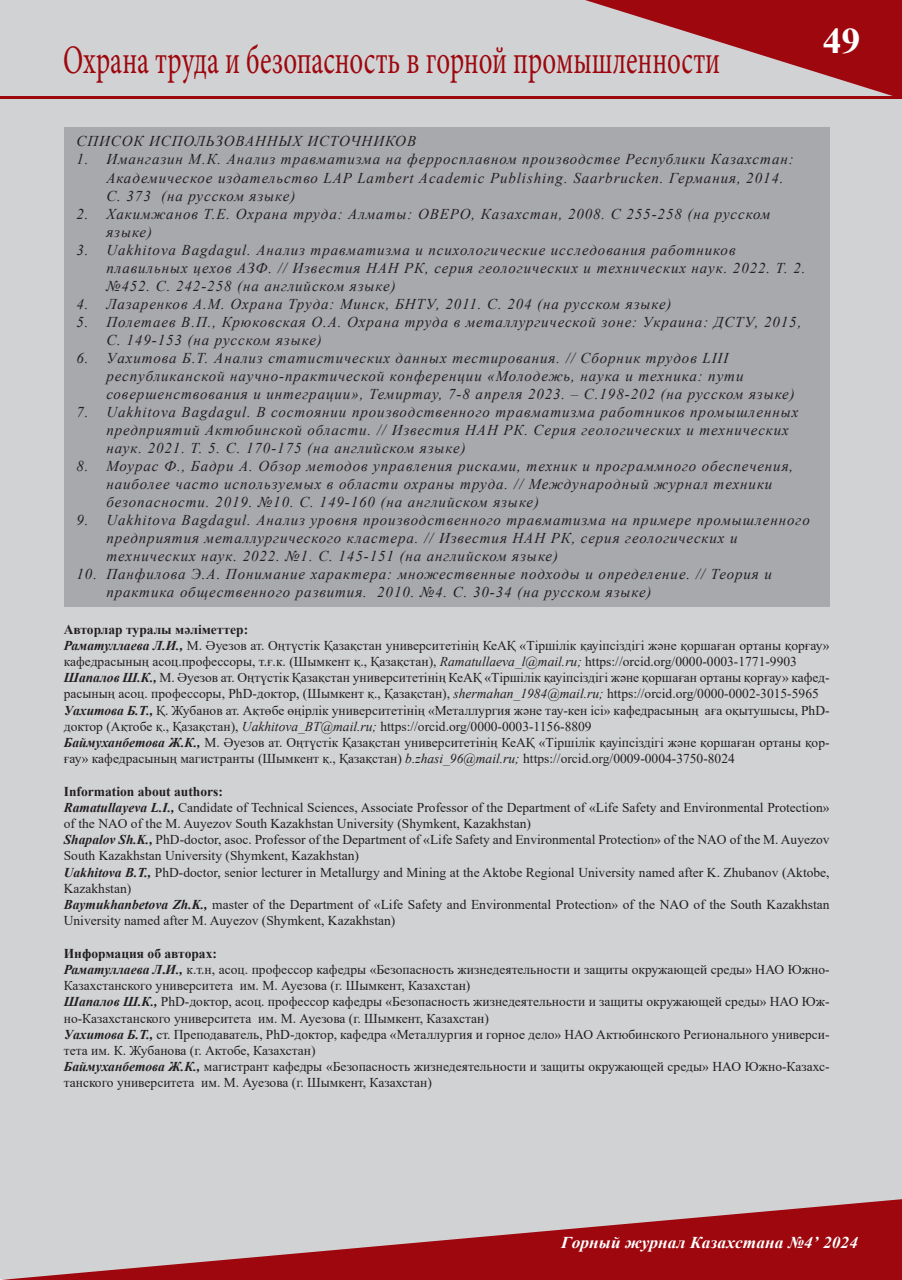
<style>
.page{position:relative;width:902px;height:1280px;background:#fff}
.page>*{position:absolute;margin:0;border:0;box-sizing:border-box;transform-origin:0 0}
.Рубрика{font:40.5px "Minion Pro";color:#9d070d;scale:.67 1}
.t1{font:700 36px "Times New Roman";color:#fff;scale:1.05 1}
.t2{font:italic 700 16.5px "Times New Roman";letter-spacing:.005em;color:#fff;scale:1.05 1}
.литература{font:italic 15px/18px "Times New Roman";letter-spacing:.06em;color:#231f20}
.t3{font:13.5px/16.2px "Times New Roman";color:#231f20}
.t4{font:700 13.5px "Times New Roman";color:#231f20}
.s1{font-weight:700;font-style:italic}
.s2{font-style:italic}
.s3{font-weight:700}
</style>
<div class="page">
<div style="left:1px;top:1px;width:900px;height:1278px;background:#d1d2d4"></div>
<svg style="left:585px;top:0;width:316px;height:96px"></svg>
<svg style="left:0;top:1199px;width:901px;height:81px"></svg>
<hr style="left:1px;top:96px;width:900px;height:3px;background:#9d070d">
<div style="left:64px;top:128px;width:765px;height:479px;background:#a8a9ad"></div>
<p class="Рубрика" style="left:63px;top:33px;width:982px">Охрана труда и безопасность в горной промышленности</p>
<h2 class="t1" style="left:822px;top:15px;width:38px">49</h2>
<p class="литература" style="left:77px;top:132px;width:341px">СПИСОК ИСПОЛЬЗОВАННЫХ ИСТОЧНИКОВ</p>
<p class="литература" style="left:106px;top:150px;width:688px;text-indent:-30px">1. Имангазин М.К. Анализ травматизма на ферросплавном производстве Республики Казахстан:<br>Академическое издательство LAP Lambert Academic Publishing. Saarbrucken. Германия, 2014.<br>С. 373 (на русском языке)</p>
<p class="литература" style="left:106px;top:204px;width:665px;text-indent:-30px">2. Хакимжанов Т.Е. Охрана труда: Алматы: ОВЕРО, Казахстан, 2008. С 255-258 (на русском языке)</p>
<p class="литература" style="left:106px;top:240px;width:700px;text-indent:-30px">3. Uakhitova Bagdagul. Анализ травматизма и психологические исследования работников плавильных цехов АЗФ. // Известия НАН РК, серия геологических и технических наук. 2022. Т. 2. №452. С. 242-258 (на английском языке)</p>
<p class="литература" style="left:77px;top:294px;width:596px">4. Лазаренков А.М. Охрана Труда: Минск, БНТУ, 2011. С. 204 (на русском языке)</p>
<p class="литература" style="left:106px;top:312px;width:696px;text-indent:-30px">5. Полетаев В.П., Крюковская О.А. Охрана труда в металлургической зоне: Украина: ДСТУ, 2015,<br>С. 149-153 (на русском языке)</p>
<p class="литература" style="left:106px;top:348px;width:690px;text-indent:-30px">6. Уахитова Б.Т. Анализ статистических данных тестирования. // Сборник трудов LIII республиканской научно-практической конференции «Молодежь, наука и техника: пути совершенствования и интеграции», Темиртау, 7-8 апреля 2023. – С.198-202 (на русском языке)</p>
<p class="литература" style="left:106px;top:402px;width:693px;text-indent:-30px">7. Uakhitova Bagdagul. В состоянии производственного травматизма работников промышленных предприятий Актюбинской области. // Известия НАН РК. Серия геологических и технических наук. 2021. Т. 5. С. 170-175 (на английском языке)</p>
<p class="литература" style="left:106px;top:456px;width:688px;text-indent:-30px">8. Моурас Ф., Бадри А. Обзор методов управления рисками, техник и программного обеспечения, наиболее часто используемых в области охраны труда. // Международный журнал техники безопасности. 2019. №10. С. 149-160 (на английском языке)</p>
<p class="литература" style="left:106px;top:510px;width:705px;text-indent:-30px">9. Uakhitova Bagdagul. Анализ уровня производственного травматизма на примере промышленного предприятия металлургического кластера. // Известия НАН РК, серия геологических и технических наук. 2022. №1. С. 145-151 (на английском языке)</p>
<p class="литература" style="left:106px;top:564px;width:667px;text-indent:-30px">10. Панфилова Э.А. Понимание характера: множественные подходы и определение. // Теория и практика общественного развития. 2010. №4. С. 30-34 (на русском языке)</p>
<p class="t4" style="left:64px;top:619px;width:186px">Авторлар туралы мәліметтер:</p>
<p class="t3" style="left:64px;top:637px;width:767px"><span class="s1">Раматуллаева Л.И.,</span> М. Әуезов ат. Оңтүстік Қазақстан университетінің КеАҚ «Тіршілік қауіпсіздігі және қоршаған ортаны қорғау» кафедрасының асоц.профессоры, т.ғ.к. (Шымкент қ., Қазақстан), <span class="s2">Ramatullaeva_l@mail.ru;</span> https://orcid.org/0000-0003-1771-9903</p>
<p class="t3" style="left:64px;top:669px;width:767px"><span class="s1">Шапалов Ш.К.,</span> М. Әуезов ат. Оңтүстік Қазақстан университетінің КеАҚ «Тіршілік қауіпсіздігі және қоршаған ортаны қорғау» кафед&shy;расының асоц. профессоры, РhD-доктор, (Шымкент қ., Қазақстан), <span class="s2">shermahan_1984@mail.ru;</span> https://orcid.org/0000-0002-3015-5965</p>
<p class="t3" style="left:64px;top:702px;width:767px"><span class="s1">Уахитова Б.Т.,</span> Қ. Жубанов ат. Ақтөбе өңірлік университетінің «Металлургия және тау-кен ісі» кафедрасының аға оқытушысы, РhD&shy;доктор (Ақтобе қ., Қазақстан), <span class="s2">Uakhitova_BT@mail.ru;</span> https://orcid.org/0000-0003-1156-8809</p>
<p class="t3" style="left:64px;top:734px;width:767px"><span class="s1">Баймуханбетова Ж.К.,</span> М. Әуезов ат. Оңтүстік Қазақстан университетінің КеАҚ «Тіршілік қауіпсіздігі және қоршаған ортаны қор&shy;ғау» кафедрасының магистранты (Шымкент қ., Қазақстан) <span class="s2">b.zhasi_96@mail.ru;</span> https://orcid.org/0009-0004-3750-8024</p>
<p class="t4" style="left:64px;top:781px;width:161px">Information about authors:</p>
<p class="t3" style="left:64px;top:799px;width:767px"><span class="s1">Ramatullayeva L.I.,</span> Candidate of Technical Sciences, Associate Professor of the Department of «Life Safety and Environmental Protection» of the NAO of the M. Auyezov South Kazakhstan University (Shymkent, Kazakhstan)</p>
<p class="t3" style="left:64px;top:831px;width:767px"><span class="s1">Shapalov Sh.K.,</span> PhD-doctor, asoc. Professor of the Department of «Life Safety and Environmental Protection» of the NAO of the M. Auyezov<br>South Kazakhstan University (Shymkent, Kazakhstan)</p>
<p class="t3" style="left:64px;top:864px;width:767px"><span class="s1">Uakhitova B.T.,</span> PhD-doctor, senior lecturer in Metallurgy and Mining at the Aktobe Regional University named after K. Zhubanov (Aktobe,<br>Kazakhstan)</p>
<p class="t3" style="left:64px;top:896px;width:767px"><span class="s1">Baymukhanbetova Zh.K.,</span> master of the Department of «Life Safety and Environmental Protection» of the NAO of the South Kazakhstan<br>University named after M. Auyezov (Shymkent, Kazakhstan)</p>
<p class="t4" style="left:64px;top:943px;width:155px">Информация об авторах:</p>
<p class="t3" style="left:64px;top:961px;width:767px"><span class="s1">Раматуллаева Л</span><span class="s3">.</span><span class="s1">И.,</span> к.т.н, асоц. профессор кафедры «Безопасность жизнедеятельности и защиты окружающей среды» НАО Южно-<br>Казахстанского университета им. М. Ауезова (г. Шымкент, Казахстан)</p>
<p class="t3" style="left:64px;top:993px;width:767px"><span class="s1">Шапалов Ш.К.,</span> РhD-доктор, асоц. профессор кафедры «Безопасность жизнедеятельности и защиты окружающей среды» НАО Юж&shy;но-Казахстанского университета им. М. Ауезова (г. Шымкент, Казахстан)</p>
<p class="t3" style="left:64px;top:1026px;width:767px"><span class="s1">Уахитова Б.Т.,</span> ст. Преподаватель, РhD-доктор, кафедра «Металлургия и горное дело» НАО Актюбинского Регионального универси&shy;тета им. К. Жубанова (г. Актобе, Казахстан)</p>
<p class="t3" style="left:64px;top:1058px;width:767px"><span class="s1">Баймуханбетова Ж.К.,</span> магистрант кафедры «Безопасность жизнедеятельности и защиты окружающей среды» НАО Южно-Казахс&shy;танского университета им. М. Ауезова (г. Шымкент, Казахстан)</p>
<p class="t2" style="left:561px;top:1231px;width:284px">Горный журнал Казахстана №4’ 2024</p>
</div>
